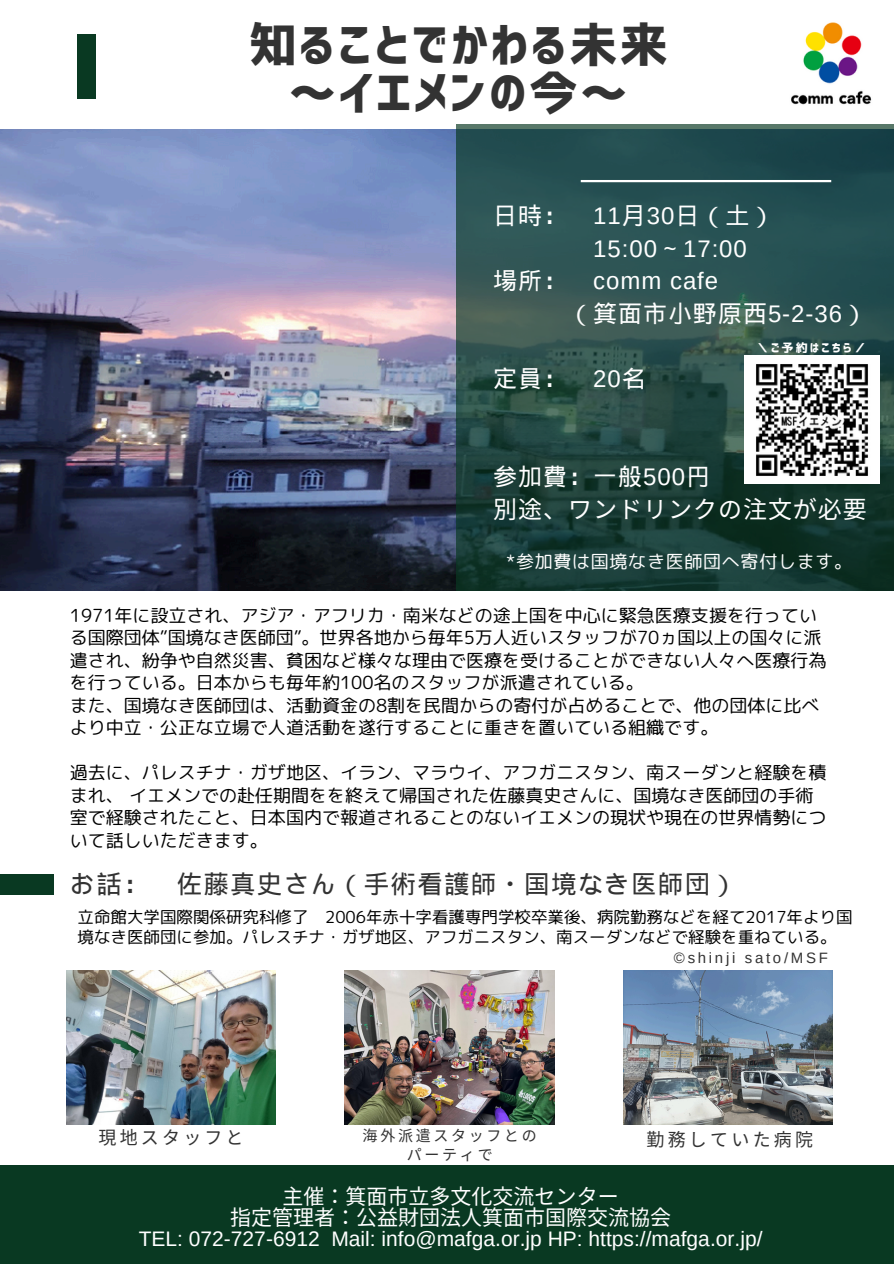
<style>
.page{position:relative;width:894px;height:1264px;background:#fff}
.page>*{position:absolute;margin:0;border:0;box-sizing:border-box;transform-origin:0 0}
.t1{font:48px/48.3px "Corporate Logo Bold";letter-spacing:.05em;color:#333;text-align:center}
.t2{font:25.5px "Wen Quan Yi Micro Hei";letter-spacing:.05em;color:#333}
.t3{font:24px "Wen Quan Yi Micro Hei";letter-spacing:.04em;color:#fff}
.t4{font:24px/32.7px "Noto Sans CJ Ksc";letter-spacing:.04em;color:#fff}
.t5{font:24px "Arimo";letter-spacing:.04em;color:#fff}
.t6{font:21px/21.3px "Arimo";color:#fff;text-align:center}
.t7{font:18px/22.5px "rounded mplus 1 p regular";color:#000}
.t8{font:18px "rounded mplus 1 p regular";letter-spacing:.04em;color:#fff}
.t9{font:18px "Noto Sans CJ Ksc";letter-spacing:.18em;color:#333}
.t10{font:16.5px/20.2px "rounded mplus 1 p regular";color:#000}
.t11{font:15px/19.2px "Noto Sans CJ Ksc";letter-spacing:.18em;color:#333;text-align:center}
.t12{font:15px "Arimo";letter-spacing:.18em;color:#333}
.t13{font:12px "Corporate Logo Bold";letter-spacing:.18em;color:#fff}
.s1{font-family:"Arimo"}
.s2{font-family:"Wen Quan Yi Micro Hei"}
.s3{font-family:"Noto Sans CJ Ksc"}
</style>
<div class="page">
<img style="left:66px;top:970px;width:209px;height:154px">
<div style="left:0;top:874px;width:54px;height:21px;background:#093922"></div>
<img style="left:345px;top:970px;width:209px;height:154px">
<img style="left:623px;top:970px;width:209px;height:154px">
<img style="left:0;top:129px;width:893px;height:462px">
<svg style="left:456px;top:124px;width:437px;height:466px;background:#254a46"></svg>
<div style="left:0;top:1165px;width:893px;height:98px;background:#093922"></div>
<hr style="left:580px;top:180px;width:251px;height:2px;background:#fff">
<div style="left:78px;top:34px;width:18px;height:65px;background:#093922"></div>
<img style="left:791px;top:22px;width:81px;height:83px">
<img style="left:744px;top:355px;width:135px;height:129px">
<h5 class="t1" style="left:249px;top:21px;width:420px">知ることでかわる未来～イエメンの今～</h5>
<h3 class="t3" style="left:493px;top:202px;width:282px">日時： <span class="s1">11</span>月<span class="s1">30</span>日（土）</h3>
<h3 class="t5" style="left:593px;top:235px;width:155px">15:00<span class="s2">～</span>17:00</h3>
<h3 class="t5" style="left:493px;top:268px;width:226px"><span class="s2">場所：</span> comm cafe</h3>
<h3 class="t3" style="left:568px;top:300px;width:300px">（箕面市小野原西<span class="s1">5-2-36</span>）</h3>
<h3 class="t3" style="left:493px;top:365px;width:154px">定員： <span class="s1">20</span>名</h3>
<h5 class="t13" style="left:756px;top:342px;width:111px">＼ご予約はこちら／</h5>
<p class="t4" style="left:493px;top:459px;width:373px"><span class="s2">参加費：一般</span><span class="s1">500</span><span class="s2">円<br></span>別途、ワンドリンクの注文が必要</p>
<h4 class="t8" style="left:506px;top:548px;width:347px">*参加費は国境なき医師団へ寄付します。</h4>
<h5 class="t7" style="left:70px;top:603px;width:758px">1971年に設立され、アジア・アフリカ・南米などの途上国を中心に緊急医療支援を行っている国際団体”国境なき医師団”。世界各地から毎年5万人近いスタッフが70ヵ国以上の国々に派遣され、紛争や自然災害、貧困など様々な理由で医療を受けることができない人々へ医療行為を行っている。日本からも毎年約100名のスタッフが派遣されている。<br>また、国境なき医師団は、活動資金の8割を民間からの寄付が占めることで、他の団体に比べより中立・公正な立場で人道活動を遂行することに重きを置いている組織です。</h5>
<h6 class="t7" style="left:70px;top:761px;width:758px">過去に、パレスチナ・ガザ地区、イラン、マラウイ、アフガニスタン、南スーダンと経験を積まれ、イエメンでの赴任期間をを終えて帰国された佐藤真史さんに、国境なき医師団の手術室で経験されたこと、日本国内で報道されることのないイエメンの現状や現在の世界情勢について話しいただきます。</h6>
<h3 class="t2" style="left:70px;top:869px;width:668px">お話： 佐藤真史さん（手術看護師・国境なき医師団）</h3>
<h5 class="t10" style="left:78px;top:906px;width:776px">立命館大学国際関係研究科修了 2006年赤十字看護専門学校卒業後、病院勤務などを経て2017年より国境なき医師団に参加。パレスチナ・ガザ地区、アフガニスタン、南スーダンなどで経験を重ねている。</h5>
<h6 class="t12" style="left:673px;top:949px;width:155px">©shinji sato/MSF</h6>
<p class="t9" style="left:98px;top:1123px;width:147px">現地スタッフと</p>
<h5 class="t11" style="left:362px;top:1124px;width:176px">海外派遣スタッフとのパーティで</h5>
<h5 class="t9" style="left:646px;top:1124px;width:166px">勤務していた病院</h5>
<h2 class="t6" style="left:139px;top:1185px;width:625px"><span class="s3">主催： 箕面市立多文化交流センター<br>指定管理者： 公益財団法人箕面市国際交流協会<br></span>TEL: 072-727-6912 Mail: info@mafga.or.jp HP: https://mafga.or.jp/</h2>
</div>
